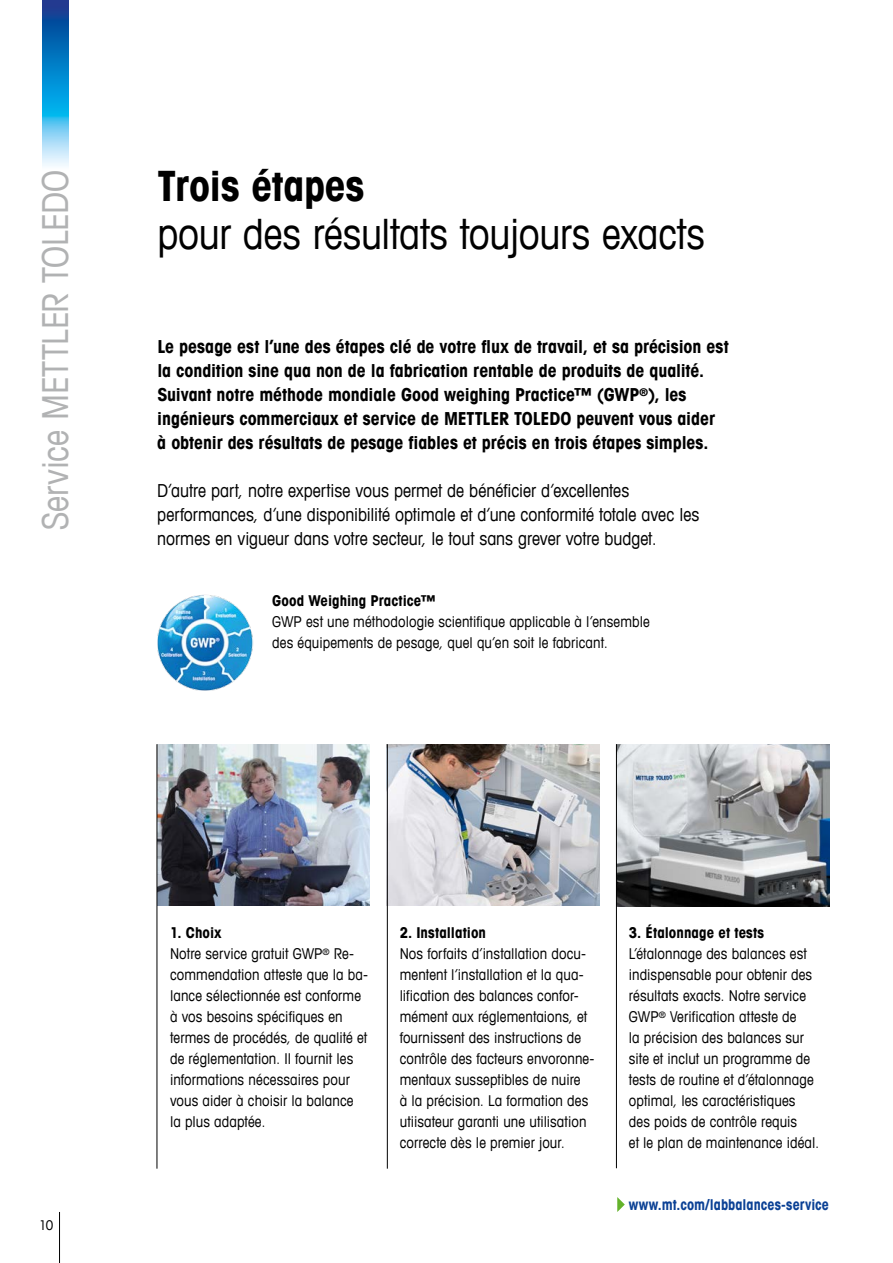
<style>
.page{position:relative;width:893px;height:1263px;background:#fff}
.page>*{position:absolute;margin:0;border:0;box-sizing:border-box;transform-origin:0 0}
.t1{font:condensed 42px "Avant Garde Com";letter-spacing:-.01em;color:#000}
.t2{font:700 condensed 42px "Avant Garde Com";letter-spacing:-.005em;color:#000}
.t3{font:condensed 36px "Avant Garde Com";letter-spacing:-.01em;color:#b1b2b3}
.t4{font:700 condensed 18px/24px "Avant Garde Com";letter-spacing:-.005em;color:#000}
.t5{font:condensed 18px/24px "Avant Garde Com";color:#000}
.t6{font:condensed 15px/21px "Avant Garde Com";letter-spacing:.005em;color:#000}
.t7{font:700 condensed 15px "Avant Garde Com";letter-spacing:.005em;color:#000}
.t8{font:700 condensed 15px "Avant Garde Com";letter-spacing:.005em;color:#0b4195;scale:.95 1}
.t9{font:condensed 13.5px "Avant Garde Com";color:#000}
.s1{font-weight:700}
</style>
<div class="page">
<hr style="left:59px;top:1212px;width:1px;height:51px;background:#000">
<img style="left:43px;top:0;width:25px;height:166px">
<img style="left:617px;top:744px;width:212px;height:162px">
<img style="left:158px;top:744px;width:212px;height:162px">
<img style="left:388px;top:744px;width:212px;height:162px">
<svg style="left:617px;top:1197px;width:8px;height:15px"></svg>
<hr style="left:387px;top:744px;width:1px;height:425px;background:#000">
<hr style="left:616px;top:744px;width:1px;height:424px;background:#000">
<hr style="left:157px;top:744px;width:1px;height:425px;background:#000">
<img style="left:157px;top:594px;width:96px;height:97px">
<h2 class="t3" style="left:33px;top:530px;width:361px;rotate:-90deg">Service METTLER TOLEDO</h2>
<h1 class="t2" style="left:157px;top:158px;width:209px">Trois étapes</h1>
<h1 class="t1" style="left:157px;top:207px;width:549px">pour des résultats toujours exacts</h1>
<p class="t4" style="left:157px;top:334px;width:573px">Le pesage est l’une des étapes clé de votre flux de travail, et sa précision est la condition sine qua non de la fabrication rentable de produits de qualité.<br>Suivant notre méthode mondiale Good weighing Practice™ (GWP<sup>®</sup>), les ingénieurs commerciaux et service de METTLER TOLEDO peuvent vous aider<br>à obtenir des résultats de pesage fiables et précis en trois étapes simples.</p>
<p class="t5" style="left:157px;top:478px;width:544px">D’autre part, notre expertise vous permet de bénéficier d’excellentes performances, d’une disponibilité optimale et d’une conformité totale avec les normes en vigueur dans votre secteur, le tout sans grever votre budget.</p>
<p class="t7" style="left:272px;top:591px;width:165px">Good Weighing Practice™</p>
<p class="t6" style="left:272px;top:611px;width:379px">GWP est une méthodologie scientifique applicable à l’ensemble des équipements de pesage, quel qu’en soit le fabricant.</p>
<p class="t9" style="left:39px;top:1217px;width:16px">10</p>
<p class="t6" style="left:170px;top:922px;width:199px"><span class="s1">1. Choix<br></span>Notre service gratuit GWP<sup>®</sup> Re&shy;commendation atteste que la ba&shy;lance sélectionnée est conforme à vos besoins spécifiques en termes de procédés, de qualité et de réglementation. Il fournit les informations nécessaires pour vous aider à choisir la balance la plus adaptée.</p>
<p class="t7" style="left:400px;top:923px;width:88px">2. Installation</p>
<p class="t6" style="left:400px;top:943px;width:196px">Nos forfaits d’installation docu&shy;mentent l’installation et la qua&shy;lification des balances confor&shy;mément aux réglementaions, et fournissent des instructions de contrôle des facteurs envoronne&shy;mentaux susseptibles de nuire<br>à la précision. La formation des utiisateur garanti une utilisation correcte dès le premier jour.</p>
<p class="t7" style="left:629px;top:923px;width:137px">3. Étalonnage et tests</p>
<p class="t6" style="left:629px;top:943px;width:192px">L’étalonnage des balances est indispensable pour obtenir des résultats exacts. Notre service<br>GWP<sup>®</sup> Verification atteste de<br>la précision des balances sur site et inclut un programme de tests de routine et d’étalonnage optimal, les caractéristiques des poids de contrôle requis<br>et le plan de maintenance idéal.</p>
<p class="t8" style="left:629px;top:1195px;width:212px">www.mt.com/labbalances-service</p>
</div>
